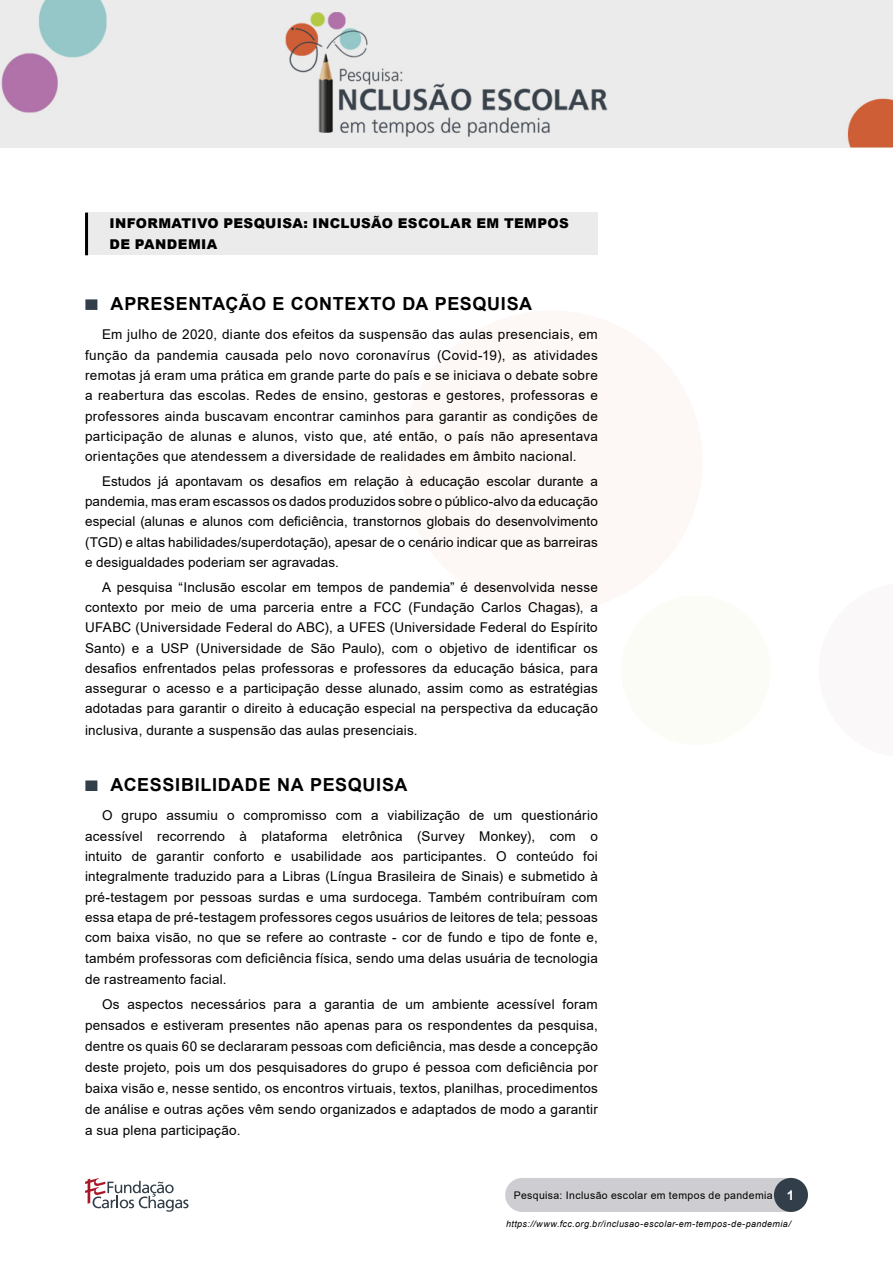
<style>
.page{position:relative;width:893px;height:1263px;background:#fff}
.page>*{position:absolute;margin:0;border:0;box-sizing:border-box;transform-origin:0 0}
.subtitulo{font:700 18px "Arial";letter-spacing:.03em;color:#000}
.t1{font:13.5px/20.4px "Arial";letter-spacing:.015em;color:#000;text-align:justify}
.t2{font:900 13.5px/21px "Arial";letter-spacing:.025em;color:#000}
.t3{font:10.5px "Arial";letter-spacing:.035em;color:#000}
.t4{font:italic 9px "Arial";letter-spacing:.04em;color:#000}
.s1{font-weight:700;font-size:13.5px;color:#fff}
</style>
<div class="page">
<div style="left:505px;top:1178px;width:303px;height:34px;background:#cecdd1;border-radius:17px"></div>
<div style="left:774px;top:1178px;width:34px;height:34px;background:#323e49;border-radius:50%"></div>
<svg style="left:85px;top:1178px;width:104px;height:34px"></svg>
<img style="left:0;top:0;width:893px;height:147px">
<div style="left:621px;top:595px;width:150px;height:150px;background:#fbfcf5;border-radius:50%"></div>
<div style="left:401px;top:310px;width:302px;height:302px;background:#fdf7f5;border-radius:50%"></div>
<div style="left:85px;top:299px;width:12px;height:11px;background:#323e49"></div>
<div style="left:85px;top:780px;width:12px;height:11px;background:#323e49"></div>
<div style="left:87px;top:213px;width:511px;height:42px;background:#ebebeb"></div>
<hr style="left:85px;top:213px;width:3px;height:42px;background:#000">
<p class="t2" style="left:110px;top:213px;width:461px">INFORMATIVO PESQUISA: INCLUSÃO ESCOLAR EM TEMPOS<br>DE PANDEMIA</p>
<p class="subtitulo" style="left:111px;top:291px;width:423px">APRESENTAÇÃO E CONTEXTO DA PESQUISA</p>
<p class="t1" style="left:85px;top:324px;width:514px;text-indent:17px">Em julho de 2020, diante dos efeitos da suspensão das aulas presenciais, em função da pandemia causada pelo novo coronavírus (Covid-19), as atividades remotas já eram uma prática em grande parte do país e se iniciava o debate sobre a reabertura das escolas. Redes de ensino, gestoras e gestores, professoras e professores ainda buscavam encontrar caminhos para garantir as condições de participação de alunas e alunos, visto que, até então, o país não apresentava orientações que atendessem a diversidade de realidades em âmbito nacional.</p>
<p class="t1" style="left:85px;top:471px;width:514px;text-indent:17px">Estudos já apontavam os desafios em relação à educação escolar durante a pandemia, mas eram escassos os dados produzidos sobre o público-alvo da educação especial (alunas e alunos com deficiência, transtornos globais do desenvolvimento (TGD) e altas habilidades/superdotação), apesar de o cenário indicar que as barreiras e desigualdades poderiam ser agravadas.</p>
<p class="t1" style="left:85px;top:576px;width:514px;text-indent:17px">A pesquisa “Inclusão escolar em tempos de pandemia” é desenvolvida nesse contexto por meio de uma parceria entre a FCC (Fundação Carlos Chagas), a UFABC (Universidade Federal do ABC), a UFES (Universidade Federal do Espírito Santo) e a USP (Universidade de São Paulo), com o objetivo de identificar os desafios enfrentados pelas professoras e professores da educação básica, para assegurar o acesso e a participação desse alunado, assim como as estratégias adotadas para garantir o direito à educação especial na perspectiva da educação inclusiva, durante a suspensão das aulas presenciais.</p>
<p class="subtitulo" style="left:111px;top:772px;width:298px">ACESSIBILIDADE NA PESQUISA</p>
<p class="t1" style="left:85px;top:805px;width:514px;text-indent:17px">O grupo assumiu o compromisso com a viabilização de um questionário acessível recorrendo à plataforma eletrônica (Survey Monkey), com o intuito de garantir conforto e usabilidade aos participantes. O conteúdo foi integralmente traduzido para a Libras (Língua Brasileira de Sinais) e submetido à pré-testagem por pessoas surdas e uma surdocega. Também contribuíram com essa etapa de pré-testagem professores cegos usuários de leitores de tela; pessoas com baixa visão, no que se refere ao contraste - cor de fundo e tipo de fonte e, também professoras com deficiência física, sendo uma delas usuária de tecnologia de rastreamento facial.</p>
<p class="t1" style="left:85px;top:993px;width:514px;line-height:21px;text-indent:17px">Os aspectos necessários para a garantia de um ambiente acessível foram pensados e estiveram presentes não apenas para os respondentes da pesquisa, dentre os quais 60 se declararam pessoas com deficiência, mas desde a concepção deste projeto, pois um dos pesquisadores do grupo é pessoa com deficiência por baixa visão e, nesse sentido, os encontros virtuais, textos, planilhas, procedimentos de análise e outras ações vêm sendo organizados e adaptados de modo a garantir a sua plena participação.</p>
<p class="t3" style="left:514px;top:1188px;width:282px">Pesquisa: Inclusão escolar em tempos de pandemia <span class="s1">1</span></p>
<p class="t4" style="left:506px;top:1218px;width:286px">https://www.fcc.org.br/inclusao-escolar-em-tempos-de-pandemia/</p>
</div>
